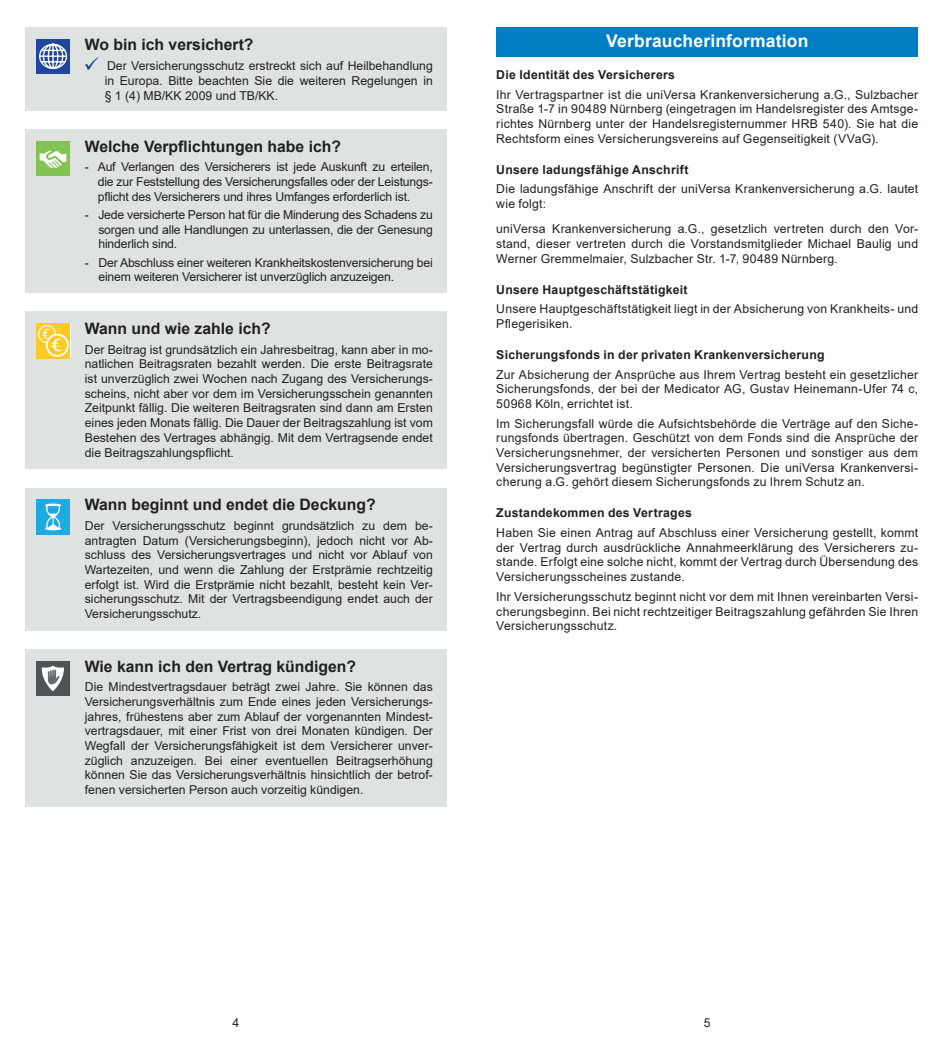
<style>
.page{position:relative;width:943px;height:1042px;background:#fff}
.page>*{position:absolute;margin:0;border:0;box-sizing:border-box;transform-origin:0 0}
.t1{font:700 17.5px "Arial";letter-spacing:.01em;color:#fff}
.t2{font:700 15.75px "Arial";color:#231f20}
.t3{font:12.25px/14.7px "Arial";color:#231f20;text-align:justify}
.t4{font:700 12.25px "Arial";letter-spacing:.02em;color:#231f20}
</style>
<div class="page">
<div style="left:496px;top:27px;width:422px;height:30px;background:#007ec5"></div>
<div style="left:25px;top:311px;width:421px;height:158px;background:#dee3e1"></div>
<div style="left:36px;top:323px;width:34px;height:35px;background:#feca25"></div>
<div style="left:38px;top:325px;width:18px;height:18px;border:1px solid #fff;border-radius:50%"></div>
<svg style="left:47px;top:335px;width:21px;height:21px"></svg>
<div style="left:46px;top:334px;width:23px;height:23px;border:2px solid #fff;border-radius:50%"></div>
<svg style="left:41px;top:328px;width:21px;height:25px"></svg>
<div style="left:25px;top:487px;width:421px;height:143px;background:#dee3e1"></div>
<div style="left:36px;top:499px;width:34px;height:35px;background:#1dabe2"></div>
<svg style="left:45px;top:503px;width:16px;height:27px"></svg>
<div style="left:25px;top:649px;width:421px;height:158px;background:#dee3e1"></div>
<div style="left:36px;top:660px;width:34px;height:35px;background:#515457"></div>
<svg style="left:42px;top:665px;width:22px;height:26px"></svg>
<div style="left:25px;top:129px;width:421px;height:164px;background:#dee3e1"></div>
<div style="left:36px;top:141px;width:34px;height:35px;background:#81c451"></div>
<svg style="left:40px;top:150px;width:27px;height:19px"></svg>
<div style="left:25px;top:27px;width:421px;height:84px;background:#dee3e1"></div>
<svg style="left:85px;top:57px;width:13px;height:13px"></svg>
<div style="left:36px;top:39px;width:34px;height:35px;background:#20469d"></div>
<svg style="left:39px;top:43px;width:29px;height:26px"></svg>
<p class="t2" style="left:85px;top:33px;width:170px">Wo bin ich versichert?</p>
<p class="t3" style="left:105px;top:58px;width:330px">Der Versicherungsschutz erstreckt sich auf Heilbehandlung in Europa. Bitte beachten Sie die weiteren Regelungen in § 1 (4) MB/KK 2009 und TB/KK.</p>
<p class="t2" style="left:85px;top:135px;width:258px">Welche Verpflichtungen habe ich?</p>
<p class="t3" style="left:98px;top:160px;width:337px;text-indent:-13px">- Auf Verlangen des Versicherers ist jede Auskunft zu erteilen, die zur Feststellung des Versicherungsfalles oder der Leistungs&shy;pflicht des Versicherers und ihres Umfanges erforderlich ist.</p>
<p class="t3" style="left:98px;top:207px;width:336px;text-indent:-14px">- Jede versicherte Person hat für die Minderung des Schadens zu sorgen und alle Handlungen zu unterlassen, die der Genesung hinderlich sind.</p>
<p class="t3" style="left:98px;top:255px;width:336px;text-indent:-14px">- Der Abschluss einer weiteren Krankheitskostenversicherung bei einem weiteren Versicherer ist unverzüglich anzuzeigen.</p>
<p class="t2" style="left:85px;top:317px;width:187px">Wann und wie zahle ich?</p>
<p class="t3" style="left:85px;top:342px;width:349px">Der Beitrag ist grundsätzlich ein Jahresbeitrag, kann aber in mo&shy;natlichen Beitragsraten bezahlt werden. Die erste Beitragsrate ist unverzüglich zwei Wochen nach Zugang des Versicherungs&shy;scheins, nicht aber vor dem im Versicherungsschein genannten Zeitpunkt fällig. Die weiteren Beitragsraten sind dann am Ersten eines jeden Monats fällig. Die Dauer der Beitragszahlung ist vom Bestehen des Vertrages abhängig. Mit dem Vertragsende endet die Beitragszahlungspflicht.</p>
<p class="t2" style="left:85px;top:493px;width:292px">Wann beginnt und endet die Deckung?</p>
<p class="t3" style="left:85px;top:518px;width:349px">Der Versicherungsschutz beginnt grundsätzlich zu dem be&shy;antragten Datum (Versicherungsbeginn), jedoch nicht vor Ab&shy;schluss des Versicherungsvertrages und nicht vor Ablauf von Wartezeiten, und wenn die Zahlung der Erstprämie rechtzeitig erfolgt ist. Wird die Erstprämie nicht bezahlt, besteht kein Ver&shy;sicherungsschutz. Mit der Vertragsbeendigung endet auch der Versicherungsschutz.</p>
<p class="t2" style="left:85px;top:655px;width:273px">Wie kann ich den Vertrag kündigen?</p>
<p class="t3" style="left:85px;top:679px;width:349px">Die Mindestvertragsdauer beträgt zwei Jahre. Sie können das Versicherungsverhältnis zum Ende eines jeden Versicherungs&shy;jahres, frühestens aber zum Ablauf der vorgenannten Mindest&shy;vertragsdauer, mit einer Frist von drei Monaten kündigen. Der Wegfall der Versicherungsfähigkeit ist dem Versicherer unver&shy;züglich anzuzeigen. Bei einer eventuellen Beitragserhöhung können Sie das Versicherungsverhältnis hinsichtlich der betrof&shy;fenen versicherten Person auch vorzeitig kündigen.</p>
<h1 class="t1" style="left:606px;top:29px;width:204px">Verbraucherinformation</h1>
<p class="t4" style="left:496px;top:66px;width:180px">Die Identität des Versicherers</p>
<p class="t3" style="left:496px;top:87px;width:423px">Ihr Vertragspartner ist die uniVersa Krankenversicherung a.G., Sulzbacher Straße 1-7 in 90489 Nürnberg (eingetragen im Handelsregister des Amtsge&shy;richtes Nürnberg unter der Handelsregisternummer HRB 540). Sie hat die Rechtsform eines Versicherungsvereins auf Gegenseitigkeit (VVaG).</p>
<p class="t4" style="left:496px;top:161px;width:194px">Unsere ladungsfähige Anschrift</p>
<p class="t3" style="left:496px;top:182px;width:423px">Die ladungsfähige Anschrift der uniVersa Krankenversicherung a.G. lautet wie folgt:</p>
<p class="t3" style="left:496px;top:221px;width:423px">uniVersa Krankenversicherung a.G., gesetzlich vertreten durch den Vor&shy;stand, dieser vertreten durch die Vorstandsmitglieder Michael Baulig und Werner Gremmelmaier, Sulzbacher Str. 1-7, 90489 Nürnberg.</p>
<p class="t4" style="left:496px;top:281px;width:193px">Unsere Hauptgeschäftstätigkeit</p>
<p class="t3" style="left:496px;top:301px;width:423px">Unsere Hauptgeschäftstätigkeit liegt in der Absicherung von Krankheits- und<br>Pflegerisiken.</p>
<p class="t4" style="left:496px;top:346px;width:330px">Sicherungsfonds in der privaten Krankenversicherung</p>
<p class="t3" style="left:496px;top:367px;width:423px">Zur Absicherung der Ansprüche aus Ihrem Vertrag besteht ein gesetzlicher Sicherungsfonds, der bei der Medicator AG, Gustav Heinemann-Ufer 74 c, 50968 Köln, errichtet ist.</p>
<p class="t3" style="left:496px;top:416px;width:423px">Im Sicherungsfall würde die Aufsichtsbehörde die Verträge auf den Siche&shy;rungsfonds übertragen. Geschützt von dem Fonds sind die Ansprüche der Versicherungsnehmer, der versicherten Personen und sonstiger aus dem Versicherungsvertrag begünstigter Personen. Die uniVersa Krankenversi&shy;cherung a.G. gehört diesem Sicherungsfonds zu Ihrem Schutz an.</p>
<p class="t4" style="left:496px;top:504px;width:197px">Zustandekommen des Vertrages</p>
<p class="t3" style="left:496px;top:525px;width:423px">Haben Sie einen Antrag auf Abschluss einer Versicherung gestellt, kommt der Vertrag durch ausdrückliche Annahmeerklärung des Versicherers zu&shy;stande. Erfolgt eine solche nicht, kommt der Vertrag durch Übersendung des Versicherungsscheines zustande.</p>
<p class="t3" style="left:496px;top:589px;width:423px">Ihr Versicherungsschutz beginnt nicht vor dem mit Ihnen vereinbarten Versi&shy;cherungsbeginn. Bei nicht rechtzeitiger Beitragszahlung gefährden Sie Ihren Versicherungsschutz.</p>
<p class="t3" style="left:232px;top:1015px;width:8px">4</p>
<p class="t3" style="left:703px;top:1015px;width:8px">5</p>
</div>
